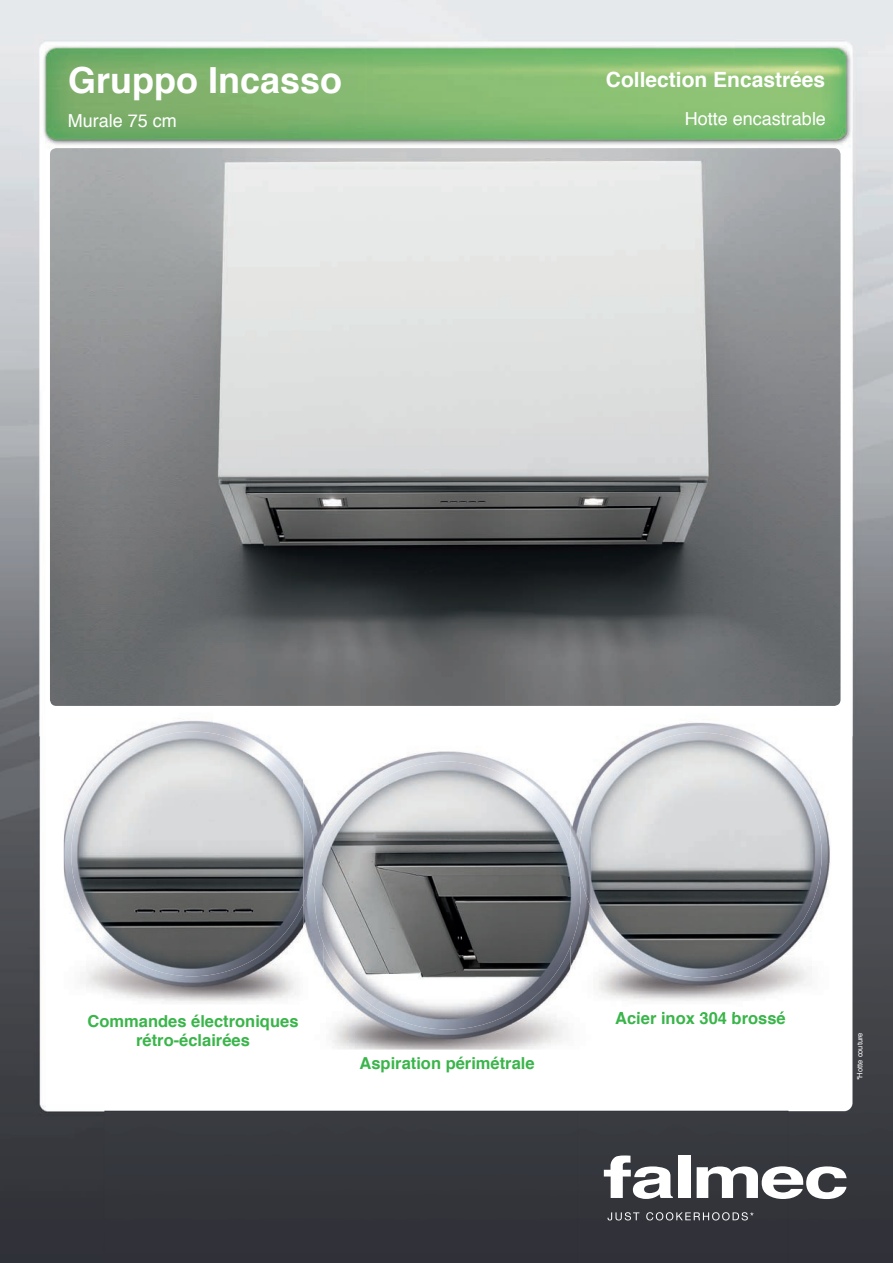
<style>
.page{position:relative;width:893px;height:1263px;background:#fff}
.page>*{position:absolute;margin:0;border:0;box-sizing:border-box;transform-origin:0 0}
.t1{font:700 36px "Helvetica";color:#fff}
.t2{font:700 21px "Helvetica";color:#fff}
.t3{font:18px "Helvetica";color:#fff}
.t4{font:700 16.5px "Helvetica";color:#3ab54a}
.t5{font:7.5px "Helvetica";color:#fff}
</style>
<div class="page">
<img style="left:0;top:0;width:893px;height:736px">
<img style="left:0;top:736px;width:104px;height:527px">
<img style="left:788px;top:736px;width:105px;height:527px">
<div style="left:104px;top:1110px;width:473px;height:153px;background:#34363c"></div>
<div style="left:577px;top:1110px;width:211px;height:153px;background:#32343a"></div>
<img style="left:619px;top:1013px;width:164px;height:1px">
<svg style="left:608px;top:1212px;width:31px;height:8px"></svg>
<svg style="left:646px;top:1212px;width:107px;height:8px"></svg>
<svg style="left:604px;top:1155px;width:69px;height:44px"></svg>
<div style="left:678px;top:1155px;width:12px;height:43px;background:#fff"></div>
<svg style="left:697px;top:1166px;width:150px;height:33px"></svg>
<img style="left:50px;top:148px;width:790px;height:558px">
<img style="left:570px;top:714px;width:261px;height:299px">
<img style="left:616px;top:1011px;width:170px;height:2px">
<img style="left:591px;top:733px;width:231px;height:244px">
<img style="left:64px;top:712px;width:259px;height:292px">
<img style="left:71px;top:731px;width:232px;height:245px">
<img style="left:332px;top:751px;width:231px;height:299px">
<img style="left:570px;top:746px;width:21px;height:267px">
<img style="left:580px;top:802px;width:11px;height:105px">
<img style="left:303px;top:746px;width:20px;height:258px">
<img style="left:303px;top:804px;width:11px;height:99px">
<img style="left:315px;top:761px;width:265px;height:268px">
<h1 class="t1" style="left:68px;top:52px;width:276px">Gruppo Incasso</h1>
<p class="t3" style="left:68px;top:106px;width:111px">Murale 75 cm</p>
<p class="t2" style="left:606px;top:63px;width:221px">Collection Encastrées</p>
<p class="t3" style="left:685px;top:105px;width:143px">Hotte encastrable</p>
<p class="t4" style="left:88px;top:1007px;width:212px">Commandes électroniques</p>
<p class="t4" style="left:615px;top:1005px;width:172px">Acier inox 304 brossé</p>
<p class="t4" style="left:136px;top:1027px;width:115px">rétro-éclairées</p>
<p class="t4" style="left:359px;top:1050px;width:177px">Aspiration périmétrale</p>
<p class="t5" style="left:854px;top:1080px;width:49px;rotate:-90deg">*Hotte couture</p>
</div>
